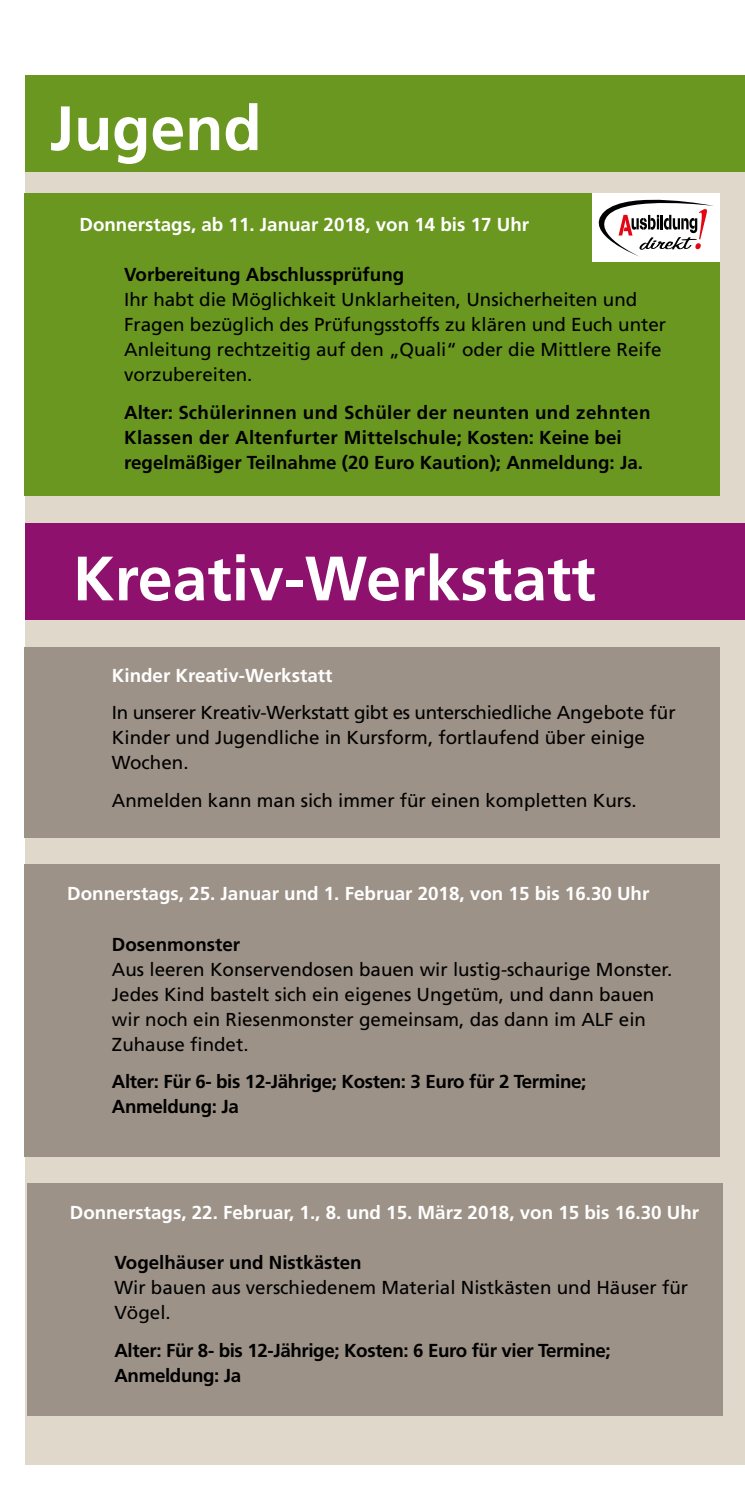
<style>
.page{position:relative;width:745px;height:1489px;background:#fff}
.page>*{position:absolute;margin:0;border:0;box-sizing:border-box;transform-origin:0 0}
.t1{font:700 62.5px "Frutiger";color:#fff}
.t2{font:18.75px/25px "Frutiger";color:#000}
.t3{font:700 18.75px "Frutiger";color:#fff}
.t4{font:700 18.75px/25px "Frutiger";letter-spacing:.02em;color:#000}
.t5{font:700 18.75px/25px "Frutiger";letter-spacing:-.02em;color:#000}
.t6{font:700 18.75px "Frutiger";color:#000}
</style>
<div class="page">
<div style="left:25px;top:75px;width:719px;height:1388px;background:#e1d8cc"></div>
<div style="left:25px;top:75px;width:719px;height:96px;background:#6a971f"></div>
<div style="left:25px;top:193px;width:694px;height:303px;background:#6a971f"></div>
<div style="left:592px;top:193px;width:127px;height:69px;background:#fff"></div>
<svg style="left:598px;top:199px;width:115px;height:58px"></svg>
<div style="left:25px;top:523px;width:719px;height:96px;background:#8f116e"></div>
<div style="left:25px;top:646px;width:694px;height:191px;background:#9d9287"></div>
<div style="left:25px;top:864px;width:694px;height:292px;background:#9d9287"></div>
<div style="left:27px;top:1183px;width:695px;height:232px;background:#9d9287"></div>
<h1 class="t1" style="left:50px;top:92px;width:213px">Jugend</h1>
<p class="t3" style="left:79px;top:214px;width:451px">Donnerstags, ab 11. Januar 2018, von 14 bis 17 Uhr</p>
<p class="t6" style="left:124px;top:264px;width:281px">Vorbereitung Abschlussprüfung</p>
<p class="t2" style="left:124px;top:287px;width:543px">Ihr habt die Möglichkeit Unklarheiten, Unsicherheiten und Fragen bezüglich des Prüfungsstoffs zu klären und Euch unter Anleitung rechtzeitig auf den „Quali“ oder die Mittlere Reife vorzubereiten.</p>
<p class="t4" style="left:124px;top:400px;width:527px">Alter: Schülerinnen und Schüler der neunten und zehnten<br>Klassen der Altenfurter Mittelschule; Kosten: Keine bei regelmäßiger Teilnahme (20 Euro Kaution); Anmeldung: Ja.</p>
<h1 class="t1" style="left:73px;top:542px;width:524px">Kreativ-Werkstatt</h1>
<p class="t3" style="left:112px;top:664px;width:222px">Kinder Kreativ-Werkstatt</p>
<p class="t2" style="left:112px;top:700px;width:565px">In unserer Kreativ-Werkstatt gibt es unterschiedliche Angebote für<br>Kinder und Jugendliche in Kursform, fortlaufend über einige<br>Wochen.</p>
<p class="t2" style="left:112px;top:787px;width:526px">Anmelden kann man sich immer für einen kompletten Kurs.</p>
<p class="t3" style="left:67px;top:882px;width:583px">Donnerstags, 25. Januar und 1. Februar 2018, von 15 bis 16.30 Uhr</p>
<p class="t6" style="left:112px;top:932px;width:130px">Dosenmonster</p>
<p class="t2" style="left:112px;top:956px;width:561px">Aus leeren Konservendosen bauen wir lustig-schaurige Monster.<br>Jedes Kind bastelt sich ein eigenes Ungetüm, und dann bauen wir noch ein Riesenmonster gemeinsam, das dann im ALF ein Zuhause findet.</p>
<p class="t5" style="left:112px;top:1069px;width:475px">Alter: Für 6- bis 12-Jährige; Kosten: 3 Euro für 2 Termine;<br>Anmeldung: Ja</p>
<p class="t3" style="left:70px;top:1201px;width:630px">Donnerstags, 22. Februar, 1., 8. und 15. März 2018, von 15 bis 16.30 Uhr</p>
<p class="t6" style="left:114px;top:1251px;width:248px">Vogelhäuser und Nistkästen</p>
<p class="t2" style="left:114px;top:1275px;width:575px">Wir bauen aus verschiedenem Material Nistkästen und Häuser für<br>Vögel.</p>
<p class="t5" style="left:114px;top:1337px;width:497px">Alter: Für 8- bis 12-Jährige; Kosten: 6 Euro für vier Termine;<br>Anmeldung: Ja</p>
</div>
